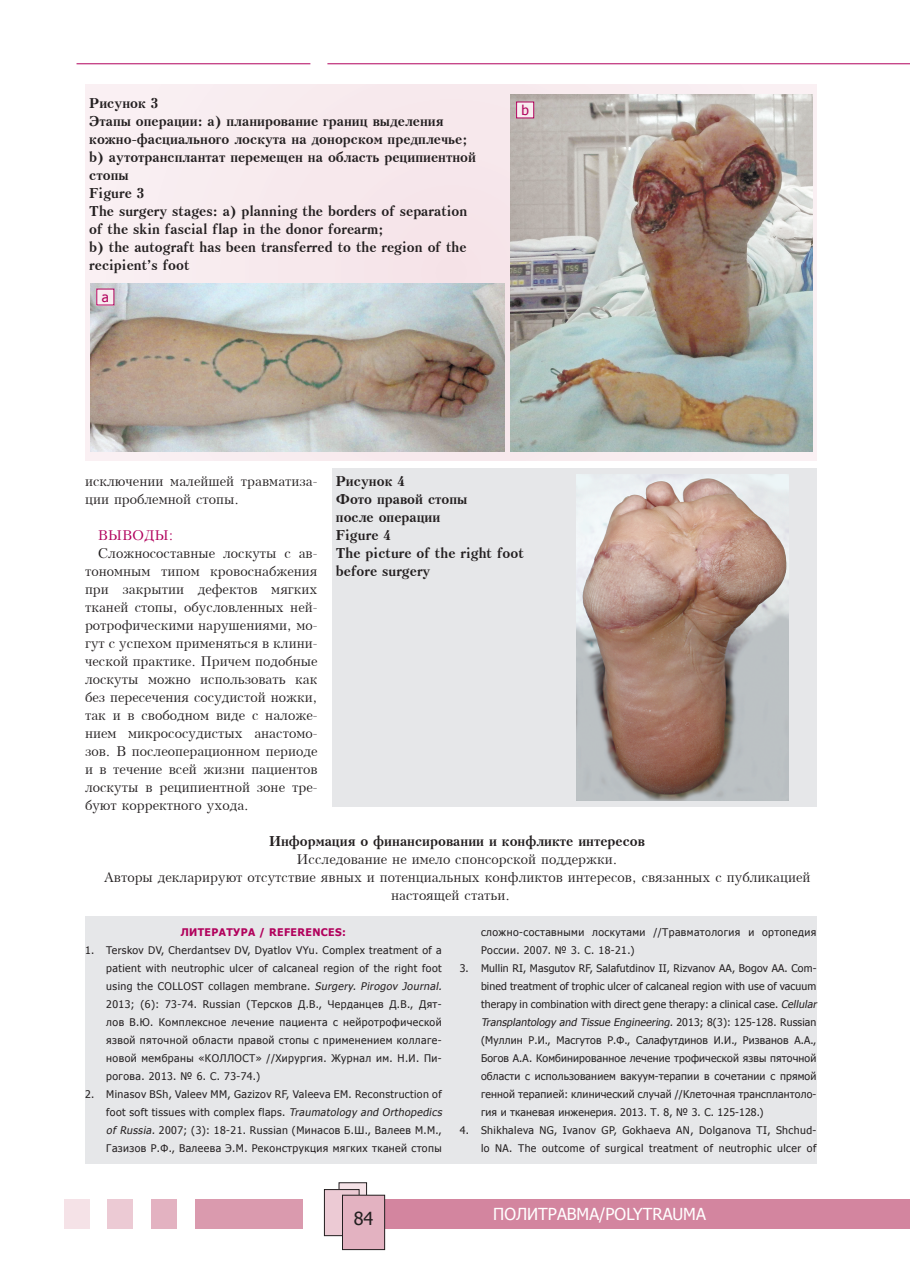
<style>
.page{position:relative;width:910px;height:1280px;background:#fff}
.page>*{position:absolute;margin:0;border:0;box-sizing:border-box;transform-origin:0 0}
.t1{font:18px "Tahoma";color:#231f20}
.t2{font:16.5px "Tahoma";color:#fff}
.t3{font:13.5px/18px "Kudrashov Plain";color:#231f20}
.t4{font:700 13.5px/18px "Kudrashov";color:#231f20}
.t5{font:13.5px "Kudrashov Plain";color:#b1015c}
.t6{font:13.5px "Tahoma";color:#b1015c}
.t7{font:10.5px/18px "Tahoma";letter-spacing:.04em;color:#231f20}
.t8{font:10.5px/18px "Tahoma";letter-spacing:.015em;color:#231f20}
.t9{font:700 10.5px "Tahoma";letter-spacing:.04em;color:#b1015c}
.s1{font-style:italic}
</style>
<div class="page">
<div style="left:196px;top:1198px;width:107px;height:30px;background:#da9aae"></div>
<div style="left:151px;top:1198px;width:25px;height:30px;background:#e3b2c1"></div>
<div style="left:107px;top:1198px;width:26px;height:30px;background:#eccad4"></div>
<div style="left:64px;top:1198px;width:25px;height:30px;background:#f5e2e7"></div>
<div style="left:353px;top:1198px;width:557px;height:30px;background:#d3859f"></div>
<div style="left:339px;top:1183px;width:28px;height:36px;background:#f5e2e7"></div>
<div style="left:339px;top:1182px;width:28px;height:37px;border:1px solid #231f20"></div>
<div style="left:324px;top:1189px;width:35px;height:47px;background:#eccad4"></div>
<div style="left:324px;top:1189px;width:35px;height:47px;border:1px solid #231f20"></div>
<div style="left:342px;top:1195px;width:43px;height:54px;background:#e3b2c1"></div>
<div style="left:342px;top:1195px;width:43px;height:55px;border:1px solid #231f20"></div>
<hr style="left:327px;top:63px;width:583px;height:1px;background:#b1015c">
<hr style="left:77px;top:63px;width:233px;height:1px;background:#b1015c">
<div style="left:332px;top:468px;width:484px;height:339px;background:#e6e7e9"></div>
<div style="left:85px;top:916px;width:731px;height:247px;background:#e6e7e9"></div>
<div style="left:85px;top:84px;width:731px;height:376px;background:#f7e9ed"></div>
<img style="left:91px;top:284px;width:414px;height:168px">
<img style="left:510px;top:95px;width:302px;height:356px">
<img style="left:576px;top:475px;width:213px;height:325px">
<div style="left:97px;top:289px;width:17px;height:16px;background:#f8ecef"></div>
<div style="left:517px;top:102px;width:17px;height:16px;background:#f8ebee"></div>
<div style="left:516px;top:102px;width:18px;height:16px;border:1px solid #b1015c"></div>
<p class="t4" style="left:89px;top:94px;width:388px">Рисунок 3<br>Этапы операции: a) планирование границ выделения кожно-фасциального лоскута на донорском предплечье; b) аутотрансплантат перемещен на область реципиентной стопы<br>Figure 3<br>The surgery stages: a) planning the borders of separation of the skin fascial flap in the donor forearm;<br>b) the autograft has been transferred to the region of the recipient’s foot</p>
<p class="t6" style="left:102px;top:288px;width:9px">a</p>
<p class="t6" style="left:521px;top:101px;width:9px">b</p>
<p class="t3" style="left:85px;top:472px;width:234px">исключении малейшей травматиза&shy;ции проблемной стопы.</p>
<p class="t5" style="left:98px;top:527px;width:77px">ВЫВОДЫ:</p>
<p class="t3" style="left:85px;top:544px;width:234px;text-align:justify;text-indent:13px">Сложносоставные лоскуты с ав&shy;тономным типом кровоснабжения при закрытии дефектов мягких тканей стопы, обусловленных ней&shy;ротрофическими нарушениями, мо&shy;гут с успехом применяться в клини&shy;ческой практике. Причем подобные лоскуты можно использовать как без пересечения сосудистой ножки, так и в свободном виде с наложе&shy;нием микрососудистых анастомо&shy;зов. В послеоперационном периоде и в течение всей жизни пациентов лоскуты в реципиентной зоне тре&shy;буют корректного ухода.</p>
<p class="t4" style="left:336px;top:472px;width:189px">Рисунок 4<br>Фото правой стопы<br>после операции<br>Figure 4<br>The picture of the right foot before surgery</p>
<p class="t4" style="left:269px;top:832px;width:377px">Информация о финансировании и конфликте интересов</p>
<p class="t3" style="left:297px;top:850px;width:322px">Исследование не имело спонсорской поддержки.</p>
<p class="t3" style="left:104px;top:868px;width:708px">Авторы декларируют отсутствие явных и потенциальных конфликтов интересов, связанных с публикацией</p>
<p class="t3" style="left:391px;top:886px;width:121px">настоящей статьи.</p>
<p class="t9" style="left:181px;top:925px;width:167px">ЛИТЕРАТУРА / REFERENCES:</p>
<p class="t7" style="left:106px;top:941px;width:339px;text-indent:-21px">1. Terskov DV, Cherdantsev DV, Dyatlov VYu. Complex treatment of a patient with neutrophic ulcer of calcaneal region of the right foot using the COLLOST collagen membrane. <span class="s1">Surgery. Pirogov Journal.<br></span>2013; (6): 73-74. Russian (Терсков Д.В., Черданцев Д.В., Дят&shy;лов В.Ю. Комплексное лечение пациента с нейротрофической язвой пяточной области правой стопы с применением коллаге&shy;новой мембраны «КОЛЛОСТ» //Хирургия. Журнал им. Н.И. Пи&shy;рогова. 2013. № 6. С. 73-74.)</p>
<p class="t7" style="left:106px;top:1085px;width:339px;text-indent:-21px">2. Minasov BSh, Valeev MM, Gazizov RF, Valeeva EM. Reconstruction of foot soft tissues with complex flaps. <span class="s1">Traumatology and Orthopedics of Russia.</span> 2007; (3): 18-21. Russian (Минасов Б.Ш., Валеев М.М., Газизов Р.Ф., Валеева Э.М. Реконструкция мягких тканей стопы</p>
<p class="t7" style="left:481px;top:923px;width:337px">сложно-составными лоскутами //Травматология и ортопедия<br>России. 2007. № 3. С. 18-21.)</p>
<p class="t8" style="left:481px;top:959px;width:339px;text-indent:-21px">3. Mullin RI, Masgutov RF, Salafutdinov II, Rizvanov AA, Bogov AA. Com&shy;bined treatment of trophic ulcer of calcaneal region with use of vacuum therapy in combination with direct gene therapy: a clinical case. <span class="s1">Cellular Transplantology and Tissue Engineering.</span> 2 0 1 3 ; 8 ( 3 ) : 1 2 5 - 1 2 8 . R u s s i a n (Муллин Р.И., Масгутов Р.Ф., Салафутдинов И.И., Ризванов А.А., Богов А.А. Комбинированное лечение трофической язвы пяточной области с использованием вакуум-терапии в сочетании с прямой генной терапией: клинический случай //Клеточная трансплантоло&shy;гия и тканевая инженерия. 2013. Т. 8, № 3. С. 125-128.)</p>
<p class="t7" style="left:460px;top:1121px;width:358px;text-align:right">4. Shikhaleva NG, Ivanov GP, Gokhaeva AN, Dolganova TI, Shchud&shy;lo NA. The outcome of surgical treatment of neutrophic ulcer of</p>
<h1 class="t1" style="left:354px;top:1206px;width:21px">84</h1>
<h2 class="t2" style="left:493px;top:1203px;width:214px">ПОЛИТРАВМА/POLYTRAUMA</h2>
</div>
